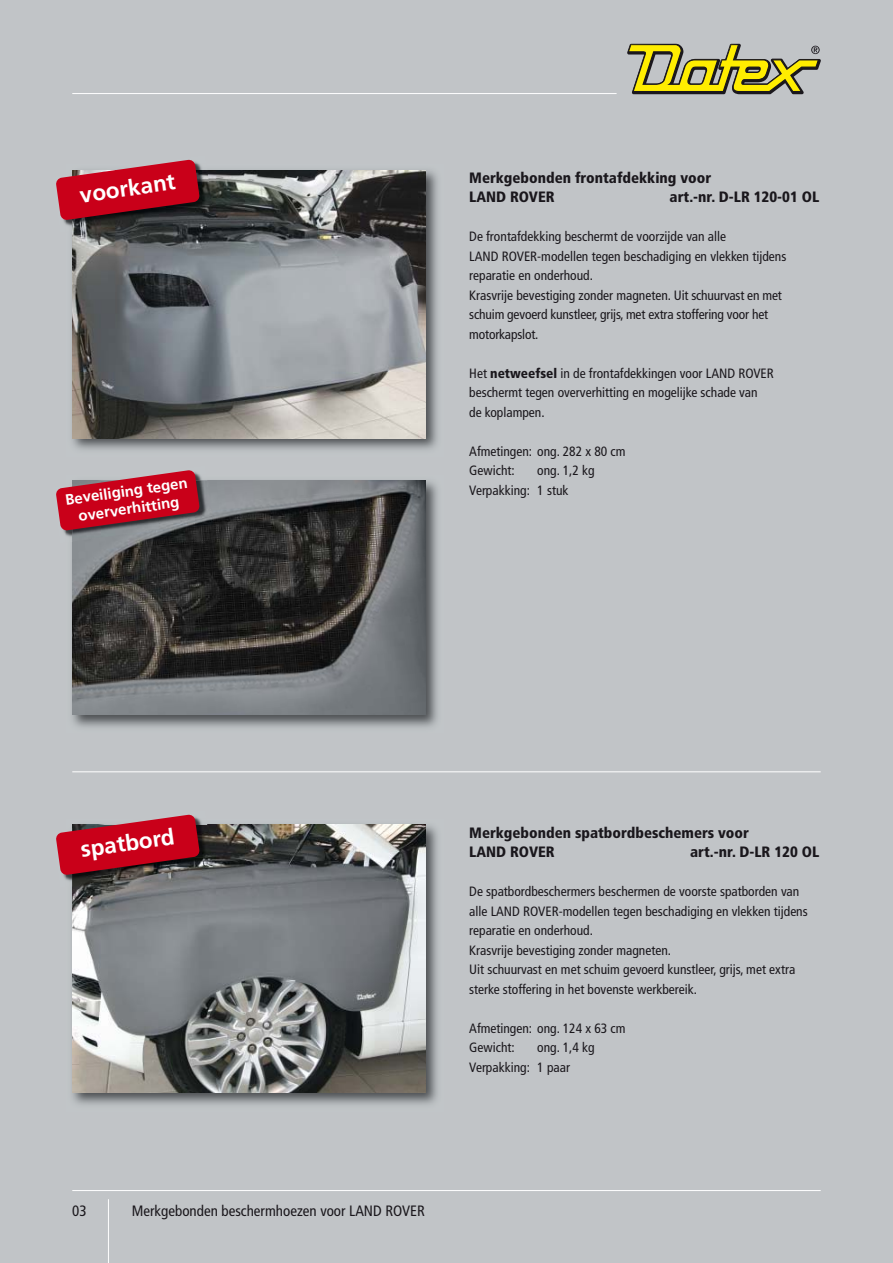
<style>
.page{position:relative;width:893px;height:1263px;background:#c1c4c7}
.page>*{position:absolute;margin:0;border:0;box-sizing:border-box;transform-origin:0 0}
.t1{font:700 22.5px "Frutiger";color:#fff}
.t2{font:900 condensed 15px/19.5px "Frutiger";color:#1a171c}
.t3{font:condensed 15px "Frutiger";color:#1a171c}
.t4{font:700 15px/17.7px "Frutiger";color:#fff;text-align:center}
.t5{font:condensed 13.5px/19.5px "Frutiger";color:#1a171c}
.s1{font-weight:900}
</style>
<div class="page">
<img style="left:72px;top:824px;width:366px;height:281px">
<img style="left:72px;top:825px;width:353px;height:268px">
<img style="left:72px;top:480px;width:366px;height:248px">
<img style="left:72px;top:480px;width:353px;height:234px">
<img style="left:72px;top:170px;width:366px;height:280px">
<img style="left:72px;top:170px;width:353px;height:268px">
<hr style="left:72px;top:93px;width:545px;height:1px;background:#fff">
<svg style="left:627px;top:44px;width:194px;height:50px"></svg>
<hr style="left:72px;top:771px;width:749px;height:1px;background:#fff">
<img style="left:63px;top:875px;width:9px;height:7px">
<img style="left:200px;top:820px;width:7px;height:5px">
<img style="left:72px;top:825px;width:141px;height:61px">
<svg style="left:56px;top:814px;width:144px;height:61px;background:#af2839"></svg>
<img style="left:63px;top:220px;width:9px;height:7px">
<img style="left:72px;top:170px;width:141px;height:61px">
<svg style="left:56px;top:159px;width:144px;height:61px"></svg>
<hr style="left:72px;top:1190px;width:749px;height:1px;background:#fff">
<hr style="left:108px;top:1199px;width:1px;height:64px;background:#fff">
<img style="left:64px;top:531px;width:8px;height:7px">
<img style="left:72px;top:480px;width:141px;height:62px">
<svg style="left:56px;top:470px;width:144px;height:61px;background:#b52f40"></svg>
<h1 class="t1" style="left:79px;top:186px;width:98px;rotate:-8deg">voorkant</h1>
<p class="t4" style="left:64px;top:492px;width:125px;rotate:-8deg">Beveiliging tegen oververhitting</p>
<p class="t2" style="left:469px;top:169px;width:243px">Merkgebonden frontafdekking voor<br>LAND ROVER</p>
<p class="t2" style="left:670px;top:189px;width:151px">art.-nr. D-LR 120-01 OL</p>
<p class="t5" style="left:469px;top:228px;width:319px">De frontafdekking beschermt de voorzijde van alle<br>LAND ROVER-modellen tegen beschadiging en vlekken tijdens reparatie en onderhoud.<br>Krasvrije bevestiging zonder magneten. Uit schuurvast en met schuim gevoerd kunstleer, grijs, met extra stoffering voor het motorkapslot.</p>
<p class="t5" style="left:469px;top:364px;width:306px">Het <span class="s1">netweefsel</span> in de frontafdekkingen voor LAND ROVER beschermt tegen oververhitting en mogelijke schade van<br>de koplampen.</p>
<p class="t5" style="left:469px;top:442px;width:158px">Afmetingen: ong. 282 x 80 cm<br>Gewicht:</p>
<p class="t5" style="left:469px;top:462px;width:127px;text-indent:68px">ong. 1,2 kg<br>Verpakking: 1 stuk</p>
<h1 class="t1" style="left:79px;top:841px;width:96px;rotate:-8deg">spatbord</h1>
<p class="t2" style="left:469px;top:824px;width:281px">Merkgebonden spatbordbeschemers voor<br>LAND ROVER</p>
<p class="t2" style="left:690px;top:843px;width:130px">art.-nr. D-LR 120 OL</p>
<p class="t5" style="left:469px;top:883px;width:340px">De spatbordbeschermers beschermen de voorste spatborden van alle LAND ROVER-modellen tegen beschadiging en vlekken tijdens reparatie en onderhoud.<br>Krasvrije bevestiging zonder magneten.<br>Uit schuurvast en met schuim gevoerd kunstleer, grijs, met extra sterke stoffering in het bovenste werkbereik.</p>
<p class="t5" style="left:469px;top:1019px;width:158px">Afmetingen: ong. 124 x 63 cm<br>Gewicht:</p>
<p class="t5" style="left:469px;top:1039px;width:127px;text-indent:68px">ong. 1,4 kg<br>Verpakking: 1 paar</p>
<p class="t3" style="left:72px;top:1204px;width:16px">03</p>
<p class="t3" style="left:132px;top:1204px;width:294px">Merkgebonden beschermhoezen voor LAND ROVER</p>
</div>
